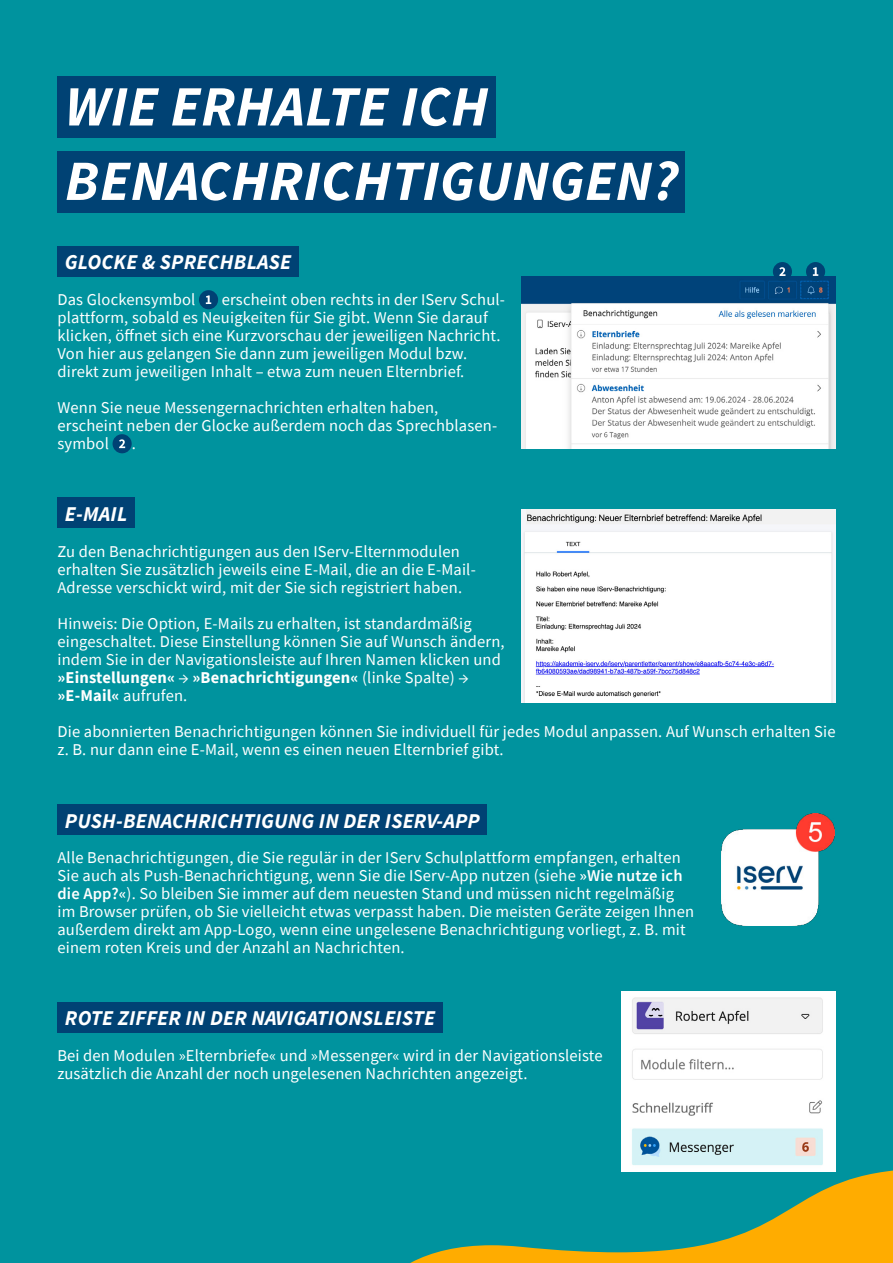
<style>
.page{position:relative;width:893px;height:1263px;background:#00939e}
.page>*{position:absolute;margin:0;border:0;box-sizing:border-box;transform-origin:0 0}
.t1{font:italic 700 57px/74.4px "Source Sans Pro";letter-spacing:.01em;color:#fff}
.t2{font:italic 700 21px "Source Sans Pro";letter-spacing:.01em;color:#fff}
.t3{font:16.5px/18px "Source Sans Pro";letter-spacing:.01em;color:#fff}
.s1{font-weight:700}
.s2{font-weight:600}
</style>
<div class="page">
<svg style="left:410px;top:1170px;width:483px;height:93px"></svg>
<div style="left:58px;top:246px;width:241px;height:31px;background:#004274"></div>
<div style="left:58px;top:497px;width:77px;height:31px;background:#004274"></div>
<div style="left:57px;top:77px;width:439px;height:61px;background:#004274"></div>
<div style="left:58px;top:151px;width:627px;height:62px;background:#004274"></div>
<div style="left:58px;top:1002px;width:385px;height:31px;background:#004274"></div>
<img style="left:722px;top:813px;width:112px;height:113px">
<div style="left:58px;top:804px;width:429px;height:31px;background:#004274"></div>
<div style="left:199px;top:290px;width:19px;height:19px;background:#004274;border-radius:50%"></div>
<svg style="left:206px;top:295px;width:5px;height:9px"></svg>
<div style="left:113px;top:434px;width:19px;height:19px;background:#004274;border-radius:50%"></div>
<svg style="left:119px;top:439px;width:6px;height:9px"></svg>
<img style="left:522px;top:509px;width:314px;height:194px">
<img style="left:521px;top:277px;width:315px;height:171px">
<div style="left:806px;top:262px;width:19px;height:19px;background:#004274;border-radius:50%"></div>
<svg style="left:813px;top:267px;width:5px;height:9px"></svg>
<div style="left:773px;top:262px;width:19px;height:19px;background:#004274;border-radius:50%"></div>
<svg style="left:779px;top:267px;width:6px;height:9px"></svg>
<img style="left:621px;top:991px;width:215px;height:180px">
<h1 class="t1" style="left:65px;top:68px;width:615px">WIE ERHALTE ICH<br>BENACHRICHTIGUNGEN?</h1>
<p class="t2" style="left:65px;top:248px;width:228px">GLOCKE &amp; SPRECHBLASE</p>
<p class="t3" style="left:58px;top:290px;width:449px;text-indent:164px">erscheint oben rechts in der IServ Schul&shy;plattform, sobald es Neuigkeiten für Sie gibt. Wenn Sie darauf klicken, öffnet sich eine Kurzvorschau der jeweiligen Nachricht.<br>Von hier aus gelangen Sie dann zum jeweiligen Modul bzw. direkt zum jeweiligen Inhalt – etwa zum neuen Elternbrief.</p>
<p class="t3" style="left:58px;top:398px;width:441px">Wenn Sie neue Messengernachrichten erhalten haben, erscheint neben der Glocke außerdem noch das Sprechblasen&shy;symbol</p>
<p class="t3" style="left:58px;top:290px;width:139px">Das Glockensymbol</p>
<p class="t3" style="left:132px;top:434px;width:6px">.</p>
<p class="t2" style="left:65px;top:499px;width:64px">E-MAIL</p>
<p class="t3" style="left:58px;top:542px;width:420px">Zu den Benachrichtigungen aus den IServ-Elternmodulen erhalten Sie zusätzlich jeweils eine E-Mail, die an die E-Mail-<br>Adresse verschickt wird, mit der Sie sich registriert haben.</p>
<p class="t3" style="left:58px;top:614px;width:449px">Hinweis: Die Option, E-Mails zu erhalten, ist standardmäßig eingeschaltet. Diese Einstellung können Sie auf Wunsch ändern, indem Sie in der Navigationsleiste auf Ihren Namen klicken und <span class="s1">»Einstellungen«</span> → <span class="s1">»Benachrichtigungen«</span> (linke Spalte) → <span class="s1">»E-Mail«</span> aufrufen.</p>
<p class="t3" style="left:58px;top:722px;width:780px">Die abonnierten Benachrichtigungen können Sie individuell für jedes Modul anpassen. Auf Wunsch erhalten Sie z. B. nur dann eine E-Mail, wenn es einen neuen Elternbrief gibt.</p>
<p class="t2" style="left:65px;top:807px;width:416px">PUSH-BENACHRICHTIGUNG IN DER ISERV-APP</p>
<p class="t3" style="left:58px;top:848px;width:638px">Alle Benachrichtigungen, die Sie regulär in der IServ Schulplattform empfangen, erhalten Sie auch als Push-Benachrichtigung, wenn Sie die IServ-App nutzen (siehe <span class="s2">»Wie nutze ich die App?«</span>). So bleiben Sie immer auf dem neuesten Stand und müssen nicht regelmäßig im Browser prüfen, ob Sie vielleicht etwas verpasst haben. Die meisten Geräte zeigen Ihnen außerdem direkt am App-Logo, wenn eine ungelesene Benachrichtigung vorliegt, z. B. mit einem roten Kreis und der Anzahl an Nachrichten.</p>
<p class="t2" style="left:65px;top:1004px;width:372px">ROTE ZIFFER IN DER NAVIGATIONSLEISTE</p>
<p class="t3" style="left:57px;top:1047px;width:547px">Bei den Modulen »Elternbriefe« und »Messenger« wird in der Navigationsleiste zusätzlich die Anzahl der noch ungelesenen Nachrichten angezeigt.</p>
</div>
